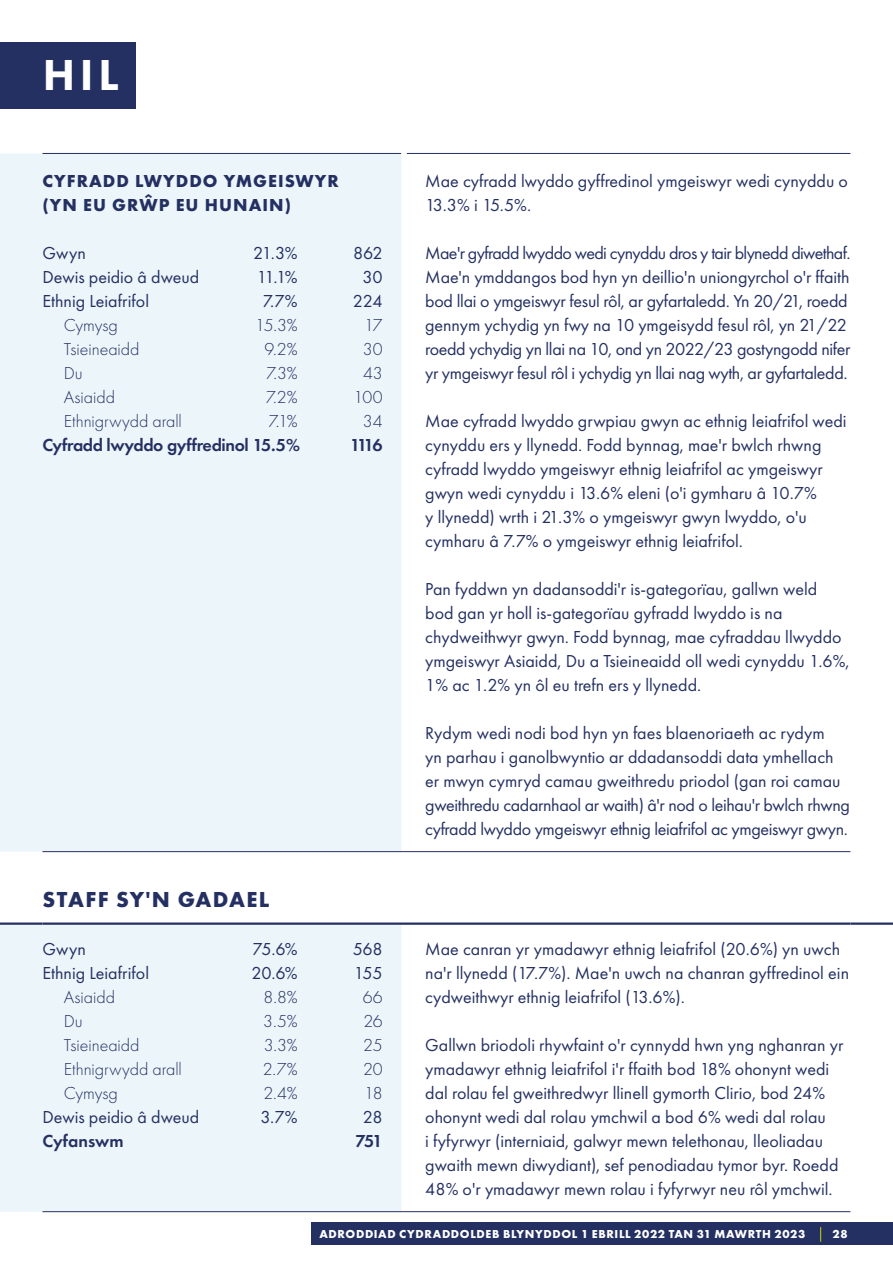
<style>
.page{position:relative;width:893px;height:1263px;background:#fff}
.page>*{position:absolute;margin:0;border:0;box-sizing:border-box;transform-origin:0 0}
.Heading{font:800 45px "Futura PT";color:#fff}
.Sub_Heading{font:700 22.5px "Futura PT";letter-spacing:.06em;color:#243061}
.Body_Table{font:18px/24px "Futura PT";color:#243061}
.Body_Table-2{font:18px/24px "Futura PT";letter-spacing:-.02em;color:#243061}
.Body_Figures{font:300 18px "Futura PT";color:#243061}
.Body_Figures-2{font:18px "Futura PT";color:#243061}
.Sub_Heading_2_Table{font:700 18px/24px "Futura PT";letter-spacing:.06em;color:#243061}
.Body_Demi{font:600 18px "Futura PT";letter-spacing:-.02em;color:#243061}
.Body_Demi-2{font:600 18px "Futura PT";color:#243061}
.t1{font:700 12px "Futura PT";letter-spacing:.055em;color:#fff}
</style>
<div class="page">
<div style="left:0;top:153px;width:404px;height:1059px;background:#ecf5fa"></div>
<hr style="left:43px;top:153px;width:358px;height:1px;background:#243061">
<hr style="left:407px;top:153px;width:443px;height:1px;background:#243061">
<div style="left:401px;top:153px;width:6px;height:698px;background:#fff"></div>
<div style="left:401px;top:925px;width:6px;height:286px;background:#fff"></div>
<hr style="left:43px;top:851px;width:361px;height:1px;background:#243061">
<hr style="left:43px;top:1211px;width:361px;height:1px;background:#243061">
<hr style="left:404px;top:851px;width:446px;height:1px;background:#243061">
<hr style="left:404px;top:1211px;width:446px;height:1px;background:#243061">
<hr style="left:0;top:922px;width:43px;height:3px;background:#243061">
<hr style="left:43px;top:922px;width:361px;height:3px;background:#243061">
<hr style="left:404px;top:922px;width:446px;height:3px;background:#243061">
<hr style="left:850px;top:922px;width:43px;height:3px;background:#243061">
<div style="left:0;top:43px;width:136px;height:66px;background:#243061"></div>
<div style="left:311px;top:1222px;width:582px;height:23px;background:#243061"></div>
<svg style="left:820px;top:1227px;width:1px;height:15px"></svg>
<h1 class="Heading" style="left:43px;top:46px;width:78px">HIL</h1>
<p class="Sub_Heading_2_Table" style="left:43px;top:168px;width:298px">CYFRADD LWYDDO YMGEISWYR (YN EU GRŴP EU HUNAIN)</p>
<p class="Body_Figures-2" style="left:43px;top:242px;width:45px">Gwyn</p>
<p class="Body_Figures-2" style="left:253px;top:242px;width:46px">21.3%</p>
<p class="Body_Figures-2" style="left:353px;top:242px;width:31px">862</p>
<p class="Body_Figures-2" style="left:43px;top:266px;width:158px">Dewis peidio â dweud</p>
<p class="Body_Figures-2" style="left:257px;top:266px;width:42px">11.1%</p>
<p class="Body_Figures-2" style="left:362px;top:266px;width:22px">30</p>
<p class="Body_Figures-2" style="left:43px;top:290px;width:108px">Ethnig Leiafrifol</p>
<p class="Body_Figures-2" style="left:263px;top:290px;width:36px">7.7%</p>
<p class="Body_Figures-2" style="left:353px;top:290px;width:31px">224</p>
<p class="Body_Figures" style="left:64px;top:314px;width:56px">Cymysg</p>
<p class="Body_Figures" style="left:255px;top:314px;width:44px">15.3%</p>
<p class="Body_Figures" style="left:364px;top:314px;width:20px">17</p>
<p class="Body_Figures" style="left:64px;top:338px;width:77px">Tsieineaidd</p>
<p class="Body_Figures" style="left:264px;top:338px;width:35px">9.2%</p>
<p class="Body_Figures" style="left:363px;top:338px;width:21px">30</p>
<p class="Body_Figures" style="left:64px;top:362px;width:21px">Du</p>
<p class="Body_Figures" style="left:266px;top:362px;width:33px">7.3%</p>
<p class="Body_Figures" style="left:363px;top:362px;width:21px">43</p>
<p class="Body_Figures" style="left:64px;top:386px;width:53px">Asiaidd</p>
<p class="Body_Figures" style="left:266px;top:386px;width:33px">7.2%</p>
<p class="Body_Figures" style="left:353px;top:386px;width:31px">100</p>
<p class="Body_Figures" style="left:64px;top:410px;width:120px">Ethnigrwydd arall</p>
<p class="Body_Figures" style="left:269px;top:410px;width:30px">7.1%</p>
<p class="Body_Figures" style="left:363px;top:410px;width:21px">34</p>
<p class="Body_Demi" style="left:43px;top:433px;width:259px">Cyfradd lwyddo gyffredinol 15.5%</p>
<p class="Body_Demi" style="left:350px;top:433px;width:34px">1116</p>
<h2 class="Sub_Heading" style="left:43px;top:884px;width:228px">STAFF SY'N GADAEL</h2>
<p class="Body_Figures-2" style="left:43px;top:938px;width:45px">Gwyn</p>
<p class="Body_Figures-2" style="left:252px;top:938px;width:47px">75.6%</p>
<p class="Body_Figures-2" style="left:353px;top:938px;width:31px">568</p>
<p class="Body_Figures-2" style="left:43px;top:962px;width:108px">Ethnig Leiafrifol</p>
<p class="Body_Figures-2" style="left:252px;top:962px;width:48px">20.6%</p>
<p class="Body_Figures-2" style="left:354px;top:962px;width:30px">155</p>
<p class="Body_Figures" style="left:64px;top:986px;width:53px">Asiaidd</p>
<p class="Body_Figures" style="left:264px;top:986px;width:36px">8.8%</p>
<p class="Body_Figures" style="left:363px;top:986px;width:22px">66</p>
<p class="Body_Figures" style="left:64px;top:1010px;width:21px">Du</p>
<p class="Body_Figures" style="left:263px;top:1010px;width:36px">3.5%</p>
<p class="Body_Figures" style="left:364px;top:1010px;width:21px">26</p>
<p class="Body_Figures" style="left:64px;top:1034px;width:77px">Tsieineaidd</p>
<p class="Body_Figures" style="left:264px;top:1034px;width:35px">3.3%</p>
<p class="Body_Figures" style="left:363px;top:1034px;width:21px">25</p>
<p class="Body_Figures" style="left:64px;top:1058px;width:120px">Ethnigrwydd arall</p>
<p class="Body_Figures" style="left:263px;top:1058px;width:36px">2.7%</p>
<p class="Body_Figures" style="left:363px;top:1058px;width:21px">20</p>
<p class="Body_Figures" style="left:64px;top:1082px;width:56px">Cymysg</p>
<p class="Body_Figures" style="left:263px;top:1082px;width:36px">2.4%</p>
<p class="Body_Figures" style="left:364px;top:1082px;width:20px">18</p>
<p class="Body_Figures-2" style="left:43px;top:1106px;width:158px">Dewis peidio â dweud</p>
<p class="Body_Figures-2" style="left:260px;top:1106px;width:39px">3.7%</p>
<p class="Body_Figures-2" style="left:363px;top:1106px;width:21px">28</p>
<p class="Body_Demi-2" style="left:43px;top:1129px;width:83px">Cyfanswm</p>
<p class="Body_Demi" style="left:355px;top:1129px;width:29px">751</p>
<p class="Body_Table" style="left:425px;top:168px;width:424px">Mae cyfradd lwyddo gyffredinol ymgeiswyr wedi cynyddu o<br>13.3% i 15.5%.</p>
<p class="Body_Table-2" style="left:425px;top:240px;width:427px">Mae'r gyfradd lwyddo wedi cynyddu dros y tair blynedd diwethaf.<br>Mae'n ymddangos bod hyn yn deillio'n uniongyrchol o'r ffaith bod llai o ymgeiswyr fesul rôl, ar gyfartaledd. Yn 20/21, roedd gennym ychydig yn fwy na 10 ymgeisydd fesul rôl, yn 21/22 roedd ychydig yn llai na 10, ond yn 2022/23 gostyngodd nifer yr ymgeiswyr fesul rôl i ychydig yn llai nag wyth, ar gyfartaledd.</p>
<p class="Body_Table" style="left:425px;top:408px;width:423px">Mae cyfradd lwyddo grwpiau gwyn ac ethnig leiafrifol wedi cynyddu ers y llynedd. Fodd bynnag, mae'r bwlch rhwng cyfradd lwyddo ymgeiswyr ethnig leiafrifol ac ymgeiswyr gwyn wedi cynyddu i 13.6% eleni (o'i gymharu â 10.7%<br>y llynedd) wrth i 21.3% o ymgeiswyr gwyn lwyddo, o'u cymharu â 7.7% o ymgeiswyr ethnig leiafrifol.</p>
<p class="Body_Table" style="left:425px;top:576px;width:426px">Pan fyddwn yn dadansoddi'r is-gategorïau, gallwn weld bod gan yr holl is-gategorïau gyfradd lwyddo is na chydweithwyr gwyn. Fodd bynnag, mae cyfraddau llwyddo ymgeiswyr Asiaidd, Du a Tsieineaidd oll wedi cynyddu 1.6%, 1% ac 1.2% yn ôl eu trefn ers y llynedd.</p>
<p class="Body_Table" style="left:425px;top:720px;width:426px">Rydym wedi nodi bod hyn yn faes blaenoriaeth ac rydym<br>yn parhau i ganolbwyntio ar ddadansoddi data ymhellach er mwyn cymryd camau gweithredu priodol (gan roi camau gweithredu cadarnhaol ar waith) â'r nod o leihau'r bwlch rhwng cyfradd lwyddo ymgeiswyr ethnig leiafrifol ac ymgeiswyr gwyn.</p>
<p class="Body_Table" style="left:425px;top:936px;width:425px">Mae canran yr ymadawyr ethnig leiafrifol (20.6%) yn uwch na'r llynedd (17.7%). Mae'n uwch na chanran gyffredinol ein cydweithwyr ethnig leiafrifol (13.6%).</p>
<p class="Body_Table" style="left:425px;top:1032px;width:420px">Gallwn briodoli rhywfaint o'r cynnydd hwn yng nghanran yr ymadawyr ethnig leiafrifol i'r ffaith bod 18% ohonynt wedi dal rolau fel gweithredwyr llinell gymorth Clirio, bod 24% ohonynt wedi dal rolau ymchwil a bod 6% wedi dal rolau<br>i fyfyrwyr (interniaid, galwyr mewn telethonau, lleoliadau gwaith mewn diwydiant), sef penodiadau tymor byr. Roedd 48% o'r ymadawyr mewn rolau i fyfyrwyr neu rôl ymchwil.</p>
<p class="t1" style="left:320px;top:1226px;width:487px">ADRODDIAD CYDRADDOLDEB BLYNYDDOL 1 EBRILL 2022 TAN 31 MAWRTH 2023</p>
<p class="t1" style="left:833px;top:1226px;width:17px">28</p>
</div>
